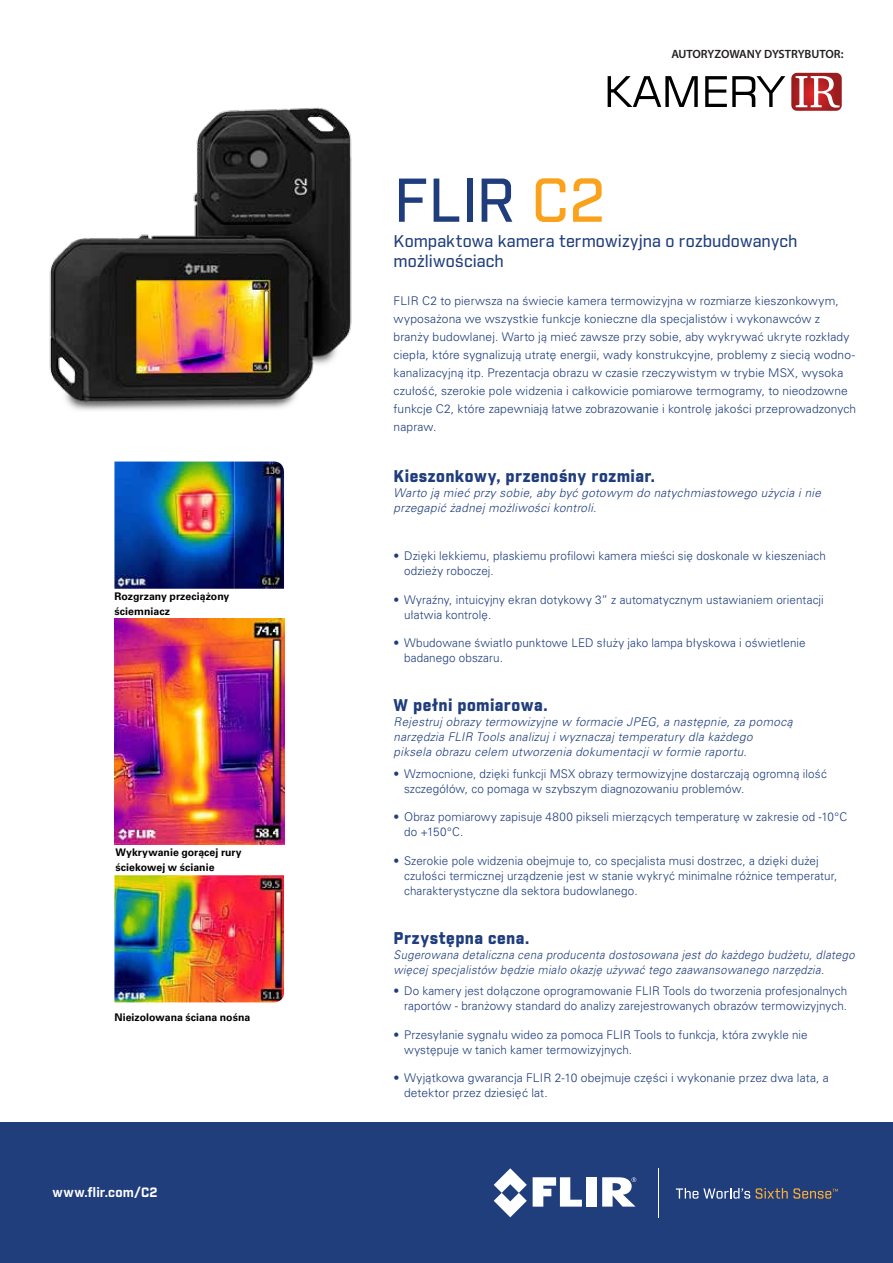
<style>
.page{position:relative;width:893px;height:1263px;background:#fff}
.page>*{position:absolute;margin:0;border:0;box-sizing:border-box;transform-origin:0 0}
.t1{font:500 60px "Industry";color:#1f3d7c}
.t2{font:900 16.5px "Industry";letter-spacing:.03em;color:#1f3d7c}
.t3{font:500 16.5px/19.8px "Industry";letter-spacing:.01em;color:#1f3d7c}
.t4{font:700 13.2px "Industry";letter-spacing:.02em;color:#fff}
.t5{font:300 12px/15px "Univers LTCYR 45";letter-spacing:.01em;color:#1f3d7c}
.t6{font:italic 300 12px/15px "Univers LTCYR 45";letter-spacing:.035em;color:#1f3d7c}
.t7{font:italic 300 12px/15px "Univers LTCYR 45";letter-spacing:.035em;color:#1f3d7c;scale:.93 1}
.t8{font:600 12px "Myriad Pro";letter-spacing:-.015em;color:#231f20}
.t9{font:700 10.5px/15px "Univers LTCYR 65";letter-spacing:.005em;color:#000}
.s1{color:#faa21b}
</style>
<div class="page">
<img style="left:114px;top:619px;width:170px;height:226px">
<img style="left:114px;top:875px;width:170px;height:127px">
<img style="left:114px;top:461px;width:170px;height:128px">
<img style="left:49px;top:107px;width:303px;height:304px">
<div style="left:0;top:1123px;width:893px;height:140px;background:#203d7c"></div>
<svg style="left:533px;top:1177px;width:49px;height:30px"></svg>
<div style="left:587px;top:1177px;width:10px;height:29px;background:#fff"></div>
<svg style="left:494px;top:1168px;width:33px;height:49px"></svg>
<svg style="left:602px;top:1177px;width:34px;height:29px"></svg>
<svg style="left:676px;top:1188px;width:74px;height:10px"></svg>
<svg style="left:756px;top:1188px;width:82px;height:10px"></svg>
<hr style="left:658px;top:1168px;width:1px;height:49px;background:#fff">
<svg style="left:607px;top:72px;width:235px;height:39px"></svg>
<p class="t9" style="left:114px;top:588px;width:117px">Rozgrzany przeciążony ściemniacz</p>
<p class="t9" style="left:116px;top:845px;width:128px">Wykrywanie gorącej rury ściekowej w ścianie</p>
<p class="t9" style="left:114px;top:1009px;width:137px">Nieizolowana ściana nośna</p>
<p class="t4" style="left:53px;top:1184px;width:106px">www.flir.com/C2</p>
<p class="t8" style="left:671px;top:46px;width:174px">AUTORYZOWANY DYSTRYBUTOR:</p>
<h1 class="t1" style="left:394px;top:164px;width:213px">FLIR <span class="s1">C2</span></h1>
<h2 class="t3" style="left:394px;top:232px;width:405px">Kompaktowa kamera termowizyjna o rozbudowanych możliwościach</h2>
<p class="t5" style="left:394px;top:291px;width:464px;line-height:18px">FLIR C2 to pierwsza na świecie kamera termowizyjna w rozmiarze kieszonkowym, wyposażona we wszystkie funkcje konieczne dla specjalistów i wykonawców z branży budowlanej. Warto ją mieć zawsze przy sobie, aby wykrywać ukryte rozkłady ciepła, które sygnalizują utratę energii, wady konstrukcyjne, problemy z siecią wodno&shy;kanalizacyjną itp. Prezentacja obrazu w czasie rzeczywistym w trybie MSX, wysoka czułość, szerokie pole widzenia i całkowicie pomiarowe termogramy, to nieodzowne funkcje C2, które zapewniają łatwe zobrazowanie i kontrolę jakości przeprowadzonych napraw.</p>
<h2 class="t2" style="left:394px;top:466px;width:263px">Kieszonkowy, przenośny rozmiar.</h2>
<p class="t6" style="left:394px;top:485px;width:429px">Warto ją mieć przy sobie, aby być gotowym do natychmiastowego użycia i nie przegapić żadnej możliwości kontroli.</p>
<p class="t5" style="left:404px;top:548px;width:423px;text-indent:-10px">• Dzięki lekkiemu, płaskiemu profilowi kamera mieści się doskonale w kieszeniach odzieży roboczej.</p>
<p class="t5" style="left:404px;top:592px;width:421px;text-indent:-10px">• Wyraźny, intuicyjny ekran dotykowy 3” z automatycznym ustawianiem orientacji ułatwia kontrolę.</p>
<p class="t5" style="left:404px;top:635px;width:403px;text-indent:-10px">• Wbudowane światło punktowe LED służy jako lampa błyskowa i oświetlenie badanego obszaru.</p>
<h2 class="t2" style="left:394px;top:695px;width:155px">W pełni pomiarowa.</h2>
<p class="t6" style="left:394px;top:714px;width:401px">Rejestruj obrazy termowizyjne w formacie JPEG, a następnie, za pomocą narzędzia FLIR Tools analizuj i wyznaczaj temperatury dla każdego piksela obrazu celem utworzenia dokumentacji w formie raportu.</p>
<p class="t5" style="left:404px;top:766px;width:424px;text-indent:-10px">• Wzmocnione, dzięki funkcji MSX obrazy termowizyjne dostarczają ogromną ilość szczegółów, co pomaga w szybszym diagnozowaniu problemów.</p>
<p class="t5" style="left:404px;top:809px;width:445px;text-indent:-10px">• Obraz pomiarowy zapisuje 4800 pikseli mierzących temperaturę w zakresie od -10°C do +150°C.</p>
<p class="t5" style="left:404px;top:853px;width:435px;text-indent:-10px">• Szerokie pole widzenia obejmuje to, co specjalista musi dostrzec, a dzięki dużej czułości termicznej urządzenie jest w stanie wykryć minimalne różnice temperatur, charakterystyczne dla sektora budowlanego.</p>
<h2 class="t2" style="left:394px;top:928px;width:137px">Przystępna cena.</h2>
<p class="t7" style="left:394px;top:947px;width:497px">Sugerowana detaliczna cena producenta dostosowana jest do każdego budżetu, dlatego więcej specjalistów będzie miało okazję używać tego zaawansowanego narzędzia.</p>
<p class="t5" style="left:394px;top:983px;width:455px;text-align:right">• Do kamery jest dołączone oprogramowanie FLIR Tools do tworzenia profesjonalnych raportów - branżowy standard do analizy zarejestrowanych obrazów termowizyjnych.</p>
<p class="t5" style="left:404px;top:1027px;width:405px;text-indent:-10px">• Przesyłanie sygnału wideo za pomoca FLIR Tools to funkcja, która zwykle nie występuje w tanich kamer termowizyjnych.</p>
<p class="t5" style="left:404px;top:1070px;width:426px;text-indent:-10px">• Wyjątkowa gwarancja FLIR 2-10 obejmuje części i wykonanie przez dwa lata, a detektor przez dziesięć lat.</p>
</div>
